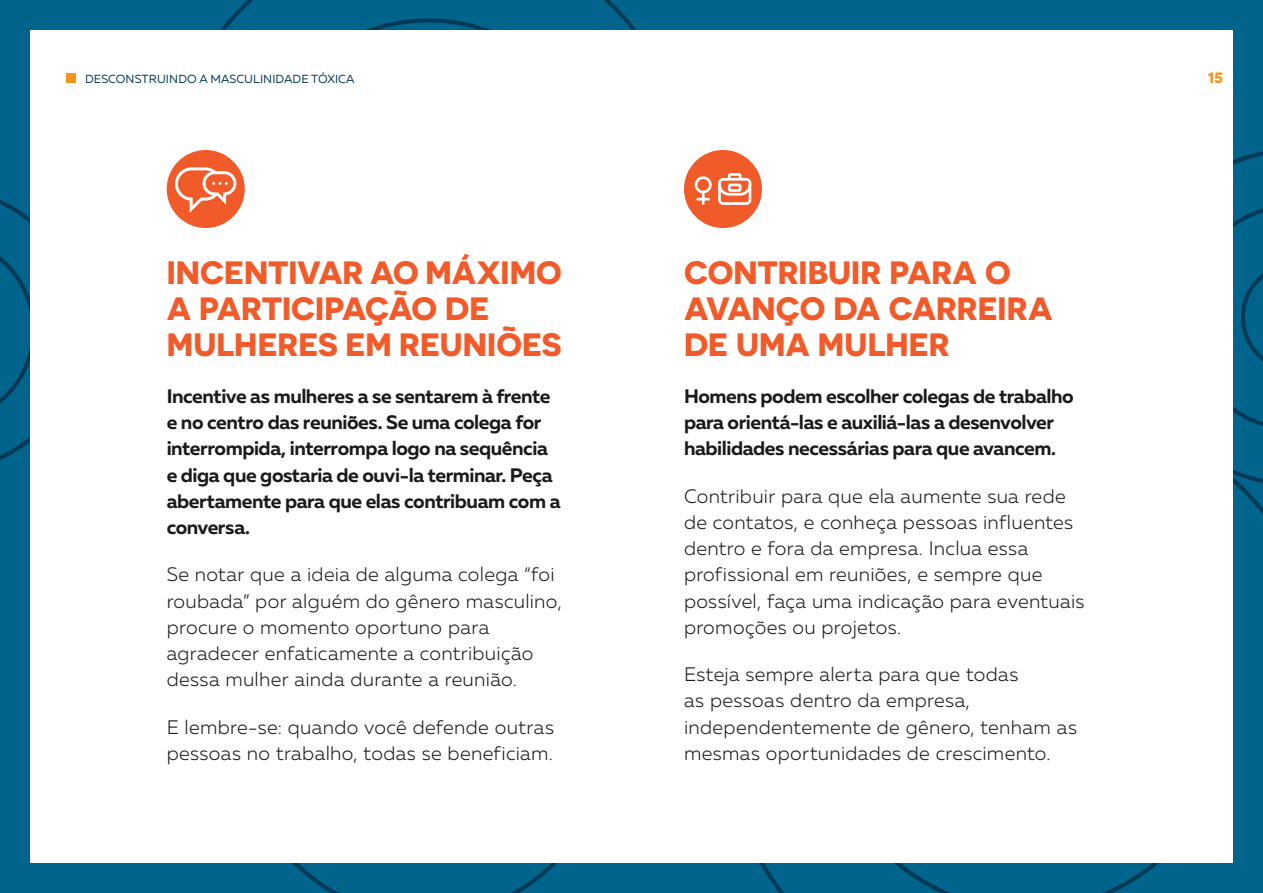
<style>
.page{position:relative;width:1263px;height:893px;background:#00648d}
.page>*{position:absolute;margin:0;border:0;box-sizing:border-box;transform-origin:0 0}
.t1{font:700 32.25px/35.8px "Novecentosanswide";color:#f15a29}
.t2{font:300 19.5px/26.2px "Muller";letter-spacing:.015em;color:#1a1a1a}
.t3{font:700 19.5px/26.2px "Muller";letter-spacing:-.02em;color:#1a1a1a}
.t4{font:700 15px "Novecentosanswide";color:#f7941e}
.t5{font:11.7px "Muller";letter-spacing:.01em;color:#003956}
</style>
<div class="page">
<div style="left:30px;top:30px;width:1203px;height:833px;background:#fff"></div>
<div style="left:66px;top:74px;width:9px;height:9px;background:#f7941e"></div>
<div style="left:167px;top:150px;width:78px;height:78px;background:#f15a29;border-radius:50%"></div>
<div style="left:684px;top:150px;width:78px;height:78px;background:#f15a29;border-radius:50%"></div>
<svg style="left:173px;top:166px;width:65px;height:50px"></svg>
<svg style="left:694px;top:173px;width:58px;height:32px"></svg>
<p class="t5" style="left:85px;top:72px;width:271px">DESCO NSTRUI NDO A MASCULI NIDADE TÓXI CA</p>
<p class="t4" style="left:1208px;top:68px;width:17px">15</p>
<h1 class="t1" style="left:167px;top:254px;width:397px">INCENTIVAR AO MÁXIMO<br>A PARTICIPAÇÃO DE<br>MULHERES EM REUNIÕES</h1>
<p class="t3" style="left:167px;top:383px;width:395px">Incentive as mulheres a se sentarem à frente e no centro das reuniões. Se uma colega for interrompida, interrompa logo na sequência e diga que gostaria de ouvi-la terminar. Peça abertamente para que elas contribuam com a conversa.</p>
<p class="t2" style="left:167px;top:561px;width:397px">Se notar que a ideia de alguma colega “foi roubada” por alguém do gênero masculino, procure o momento oportuno para agradecer enfaticamente a contribuição dessa mulher ainda durante a reunião.</p>
<p class="t2" style="left:167px;top:713px;width:389px">E lembre-se: quando você defende outras pessoas no trabalho, todas se beneficiam.</p>
<h1 class="t1" style="left:684px;top:254px;width:370px">CONTRIBUIR PARA O<br>AVANÇO DA CARREIRA<br>DE UMA MULHER</h1>
<p class="t3" style="left:684px;top:383px;width:391px">Homens podem escolher colegas de trabalho para orientá-las e auxiliá-las a desenvolver habilidades necessárias para que avancem.</p>
<p class="t2" style="left:684px;top:482px;width:402px">Contribuir para que ela aumente sua rede de contatos, e conheça pessoas influentes dentro e fora da empresa. Inclua essa profissional em reuniões, e sempre que possível, faça uma indicação para eventuais promoções ou projetos.</p>
<p class="t2" style="left:684px;top:661px;width:394px">Esteja sempre alerta para que todas<br>as pessoas dentro da empresa, independentemente de gênero, tenham as mesmas oportunidades de crescimento.</p>
</div>
